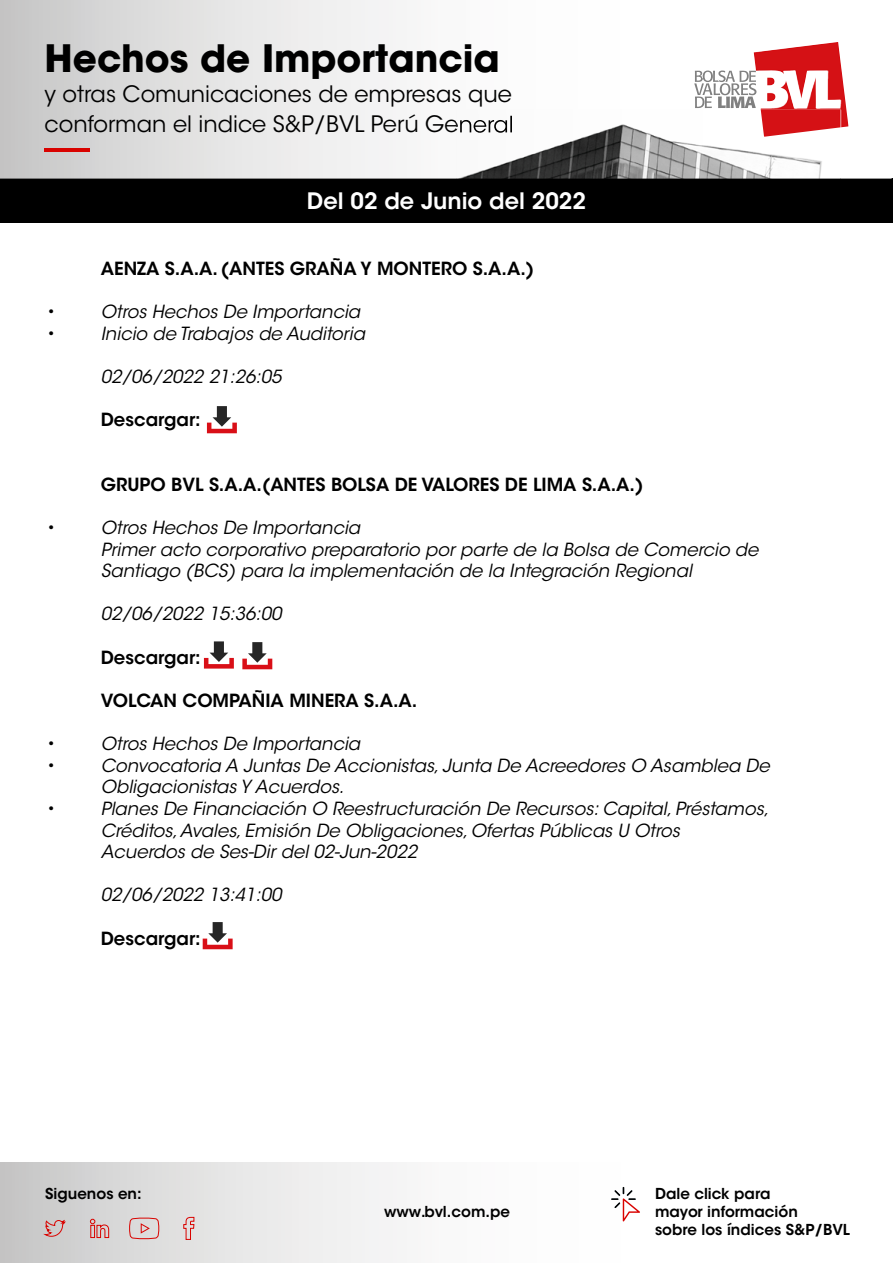
<style>
.page{position:relative;width:893px;height:1263px;background:#fff}
.page>*{position:absolute;margin:0;border:0;box-sizing:border-box;transform-origin:0 0}
.t1{font:700 37.5px "ITC Avant Garde Std";color:#000}
.t2{font:22.5px/30px "ITC Avant Garde Std";color:#000}
.t3{font:600 22.5px "ITC Avant Garde Std";color:#fff}
.t4{font:italic 18px/21.6px "ITC Avant Garde Std";color:#000}
.t5{font:600 18px "ITC Avant Garde Std";color:#000}
.t6{font:18px "ITC Avant Garde Std";color:#000}
.t7{font:600 15px/18px "ITC Avant Garde Std";color:#000}
</style>
<div class="page">
<div style="left:0;top:179px;width:893px;height:44px;background:#000"></div>
<svg style="left:0;top:0;width:892px;height:179px"></svg>
<img style="left:754px;top:42px;width:94px;height:85px">
<svg style="left:694px;top:71px;width:62px;height:37px"></svg>
<img style="left:456px;top:109px;width:384px;height:70px">
<img style="left:456px;top:115px;width:56px;height:20px">
<img style="left:456px;top:116px;width:56px;height:17px">
<img style="left:761px;top:109px;width:79px;height:28px">
<hr style="left:45px;top:148px;width:45px;height:3px;background:#d90300">
<svg style="left:1px;top:1162px;width:623px;height:101px"></svg>
<svg style="left:44px;top:1216px;width:151px;height:24px;background:#d7c1c0"></svg>
<svg style="left:611px;top:1187px;width:29px;height:34px"></svg>
<svg style="left:203px;top:922px;width:30px;height:27px"></svg>
<svg style="left:242px;top:642px;width:30px;height:27px"></svg>
<svg style="left:204px;top:641px;width:30px;height:28px"></svg>
<svg style="left:207px;top:406px;width:30px;height:27px"></svg>
<h1 class="t1" style="left:45px;top:34px;width:457px">Hechos de Importancia</h1>
<p class="t2" style="left:45px;top:80px;width:470px">y otras Comunicaciones de empresas que conforman el indice S&amp;P/BVL Perú General</p>
<p class="t3" style="left:307px;top:187px;width:280px">Del 02 de Junio del 2022</p>
<p class="t5" style="left:101px;top:257px;width:435px">AENZA S.A.A. (ANTES GRAÑA Y MONTERO S.A.A.)</p>
<p class="t6" style="left:47px;top:301px;width:10px">•</p>
<p class="t4" style="left:101px;top:301px;width:261px">Otros Hechos De Importancia</p>
<p class="t6" style="left:47px;top:322px;width:10px">•</p>
<p class="t4" style="left:101px;top:323px;width:266px">Inicio de Trabajos de Auditoria</p>
<p class="t4" style="left:101px;top:366px;width:182px">02/06/2022 21:26:05</p>
<p class="t5" style="left:101px;top:408px;width:102px">Descargar:</p>
<p class="t5" style="left:101px;top:473px;width:544px">GRUPO BVL S.A.A.(ANTES BOLSA DE VALORES DE LIMA S.A.A.)</p>
<p class="t6" style="left:47px;top:517px;width:10px">•</p>
<p class="t4" style="left:101px;top:517px;width:659px">Otros Hechos De Importancia<br>Primer acto corporativo preparatorio por parte de la Bolsa de Comercio de<br>Santiago (BCS) para la implementación de la Integración Regional</p>
<p class="t4" style="left:101px;top:604px;width:182px">02/06/2022 15:36:00</p>
<p class="t5" style="left:101px;top:646px;width:102px">Descargar:</p>
<p class="t5" style="left:101px;top:689px;width:318px">VOLCAN COMPAÑIA MINERA S.A.A.</p>
<p class="t6" style="left:47px;top:733px;width:10px">•</p>
<p class="t4" style="left:101px;top:733px;width:261px">Otros Hechos De Importancia</p>
<p class="t6" style="left:47px;top:754px;width:10px">•</p>
<p class="t4" style="left:101px;top:755px;width:670px">Convocatoria A Juntas De Accionistas, Junta De Acreedores O Asamblea De<br>Obligacionistas Y Acuerdos.</p>
<p class="t6" style="left:47px;top:797px;width:10px">•</p>
<p class="t4" style="left:101px;top:798px;width:670px">Planes De Financiación O Reestructuración De Recursos: Capital, Préstamos,<br>Créditos, Avales, Emisión De Obligaciones, Ofertas Públicas U Otros<br>Acuerdos de Ses-Dir del 02-Jun-2022</p>
<p class="t4" style="left:101px;top:884px;width:182px">02/06/2022 13:41:00</p>
<p class="t5" style="left:101px;top:926px;width:102px">Descargar:</p>
<p class="t7" style="left:45px;top:1185px;width:98px">Siguenos en:</p>
<p class="t7" style="left:655px;top:1185px;width:196px">Dale click para<br>mayor información<br>sobre los índices S&amp;P/BVL</p>
<p class="t7" style="left:384px;top:1203px;width:127px">www.bvl.com.pe</p>
</div>
